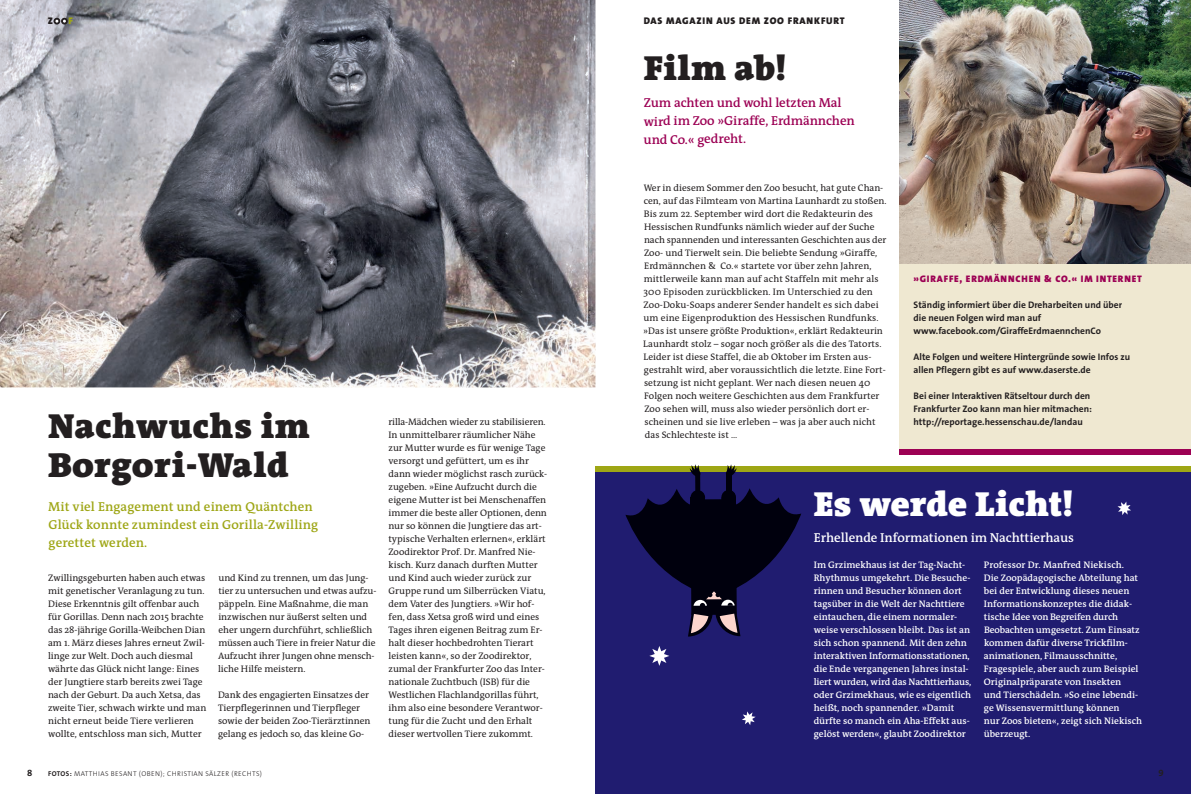
<style>
.page{position:relative;width:1191px;height:794px;background:#fff}
.page>*{position:absolute;margin:0;border:0;box-sizing:border-box;transform-origin:0 0}
.t1{font:900 35px/39px "The Antiqua B9";letter-spacing:.02em;color:#231f20}
.t2{font:900 35px "The Antiqua B9";color:#fff}
.t3{font:600 13px/18px "The Antiqua B6";letter-spacing:.005em;color:#9ea615}
.t4{font:600 13px/18px "The Antiqua B6";letter-spacing:-.005em;color:#9c0154}
.t5{font:600 13px "The Antiqua B6";letter-spacing:-.005em;color:#fff}
.t6{font:900 9.7px "The Sans B9";letter-spacing:.08em;color:#231f20}
.t7{font:900 9.7px "The Sans B9";color:#9ea615}
.t8{font:9.5px/13px "The Antiqua B5";color:#231f20}
.t9{font:600 9.5px/13px "The Antiqua B6";color:#fff}
.t10{font:700 9.5px/13px "The Sans B7";color:#231f20}
.t11{font:900 9.5px "The Sans B9";letter-spacing:.08em;color:#9c0154}
.t12{font:300 7px "The Sans B3";letter-spacing:.055em;color:#231f20}
.s1{font-family:"The Sans B7";font-weight:700}
</style>
<div class="page">
<div style="left:899px;top:259px;width:292px;height:193px;background:#efe8d1"></div>
<div style="left:595px;top:467px;width:596px;height:327px;background:#201c70"></div>
<img style="left:0;top:0;width:595px;height:387px">
<svg style="left:54px;top:18px;width:6px;height:7px"></svg>
<svg style="left:61px;top:18px;width:7px;height:7px"></svg>
<svg style="left:55px;top:20px;width:11px;height:3px"></svg>
<svg style="left:742px;top:711px;width:13px;height:14px"></svg>
<svg style="left:1117px;top:501px;width:14px;height:14px"></svg>
<svg style="left:649px;top:646px;width:20px;height:20px"></svg>
<img style="left:899px;top:0;width:292px;height:263px">
<div style="left:899px;top:449px;width:292px;height:5px;background:#9c0154"></div>
<div style="left:595px;top:466px;width:596px;height:6px;background:#9ea615"></div>
<div style="left:695px;top:474px;width:5px;height:22px;background:#00000d"></div>
<div style="left:726px;top:474px;width:5px;height:21px;background:#00000d"></div>
<svg style="left:625px;top:488px;width:176px;height:148px"></svg>
<svg style="left:726px;top:464px;width:10px;height:13px"></svg>
<svg style="left:690px;top:464px;width:10px;height:12px"></svg>
<p class="t6" style="left:48px;top:16px;width:7px">Z</p>
<p class="t7" style="left:68px;top:16px;width:6px">F</p>
<h1 class="t1" style="left:48px;top:411px;width:263px">Nachwuchs im<br>Borgori-Wald</h1>
<p class="t8" style="left:388px;top:416px;width:160px">rilla-Mädchen wieder zu stabilisieren.<br>In unmittelbarer räumlicher Nähe zur Mutter wurde es für wenige Tage versorgt und gefüttert, um es ihr dann wieder möglichst rasch zurück&shy;zugeben. »Eine Aufzucht durch die eigene Mutter ist bei Menschenaffen immer die beste aller Optionen, denn nur so können die Jungtiere das art&shy;typische Verhalten erlernen«, erklärt Zoodirektor Prof. Dr. Manfred Nie&shy;kisch. Kurz danach durften Mutter und Kind auch wieder zurück zur Gruppe rund um Silberrücken Viatu, dem Vater des Jungtiers. »Wir hof&shy;fen, dass Xetsa groß wird und eines Tages ihren eigenen Beitrag zum Er&shy;halt dieser hochbedrohten Tierart leisten kann«, so der Zoodirektor, zumal der Frankfurter Zoo das Inter&shy;nationale Zuchtbuch (ISB) für die Westlichen Flachlandgorillas führt, ihm also eine besondere Verantwor&shy;tung für die Zucht und den Erhalt dieser wertvollen Tiere zukommt.</p>
<h2 class="t3" style="left:48px;top:499px;width:271px">Mit viel Engagement und einem Quäntchen<br>Glück konnte zumindest ein Gorilla-Zwilling gerettet werden.</h2>
<p class="t8" style="left:48px;top:572px;width:160px">Zwillingsgeburten haben auch etwas mit genetischer Veranlagung zu tun.<br>Diese Erkenntnis gilt offenbar auch für Gorillas. Denn nach 2015 brachte das 28-jährige Gorilla-Weibchen Dian am 1. März dieses Jahres erneut Zwil&shy;linge zur Welt. Doch auch diesmal währte das Glück nicht lange: Eines der Jungtiere starb bereits zwei Tage nach der Geburt. Da auch Xetsa, das zweite Tier, schwach wirkte und man nicht erneut beide Tiere verlieren wollte, entschloss man sich, Mutter</p>
<p class="t8" style="left:218px;top:572px;width:160px">und Kind zu trennen, um das Jung&shy;tier zu untersuchen und etwas aufzu&shy;päppeln. Eine Maßnahme, die man inzwischen nur äußerst selten und eher ungern durchführt, schließlich müssen auch Tiere in freier Natur die Aufzucht ihrer Jungen ohne mensch&shy;liche Hilfe meistern.</p>
<p class="t8" style="left:218px;top:689px;width:154px">Dank des engagierten Einsatzes der Tierpflegerinnen und Tierpfleger sowie der beiden Zoo-Tierärztinnen gelang es jedoch so, das kleine Go-</p>
<p class="t10" style="left:27px;top:767px;width:7px">8</p>
<p class="t12" style="left:48px;top:770px;width:215px"><span class="s1">FOTOS:</span> MATTHIAS BESANT (OBEN); CHRISTIAN SÄLZER (RECHTS)</p>
<p class="t6" style="left:644px;top:16px;width:202px">DAS MAGAZIN AUS DEM ZOO FRANKFURT</p>
<h1 class="t1" style="left:644px;top:53px;width:144px">Film ab!</h1>
<h2 class="t4" style="left:643px;top:96px;width:213px">Zum achten und wohl letzten Mal wird im Zoo »Giraffe, Erdmännchen und Co.« gedreht.</h2>
<p class="t8" style="left:643px;top:182px;width:245px">Wer in diesem Sommer den Zoo besucht, hat gute Chan&shy;cen, auf das Filmteam von Martina Launhardt zu stoßen.<br>Bis zum 22. September wird dort die Redakteurin des Hessischen Rundfunks nämlich wieder auf der Suche nach spannenden und interessanten Geschichten aus der Zoo- und Tierwelt sein. Die beliebte Sendung »Giraffe, Erdmännchen &amp; Co.« startete vor über zehn Jahren, mitt lerweile kann man auf acht Staffeln mit mehr als 300 Episoden zurückblicken. Im Unterschied zu den Zoo-Doku-Soaps anderer Sender handelt es sich dabei um eine Eigenproduktion des Hessischen Rundfunks. »Das ist unsere größte Produktion«, erklärt Redakteurin Launhardt stolz – sogar noch größer als die des Tatorts.<br>Leider ist diese Staffel, die ab Oktober im Ersten aus -<br>ge strahlt wird, aber voraussichtlich die letzte. Eine Fort&shy;setzung ist nicht geplant. Wer nach diesen neuen 40<br>Folgen noch weitere Geschichten aus dem Frankfurter Zoo sehen will, muss also wieder persönlich dort er&shy;scheinen und sie live erleben – was ja aber auch nicht das Schlechteste ist …</p>
<p class="t11" style="left:913px;top:274px;width:230px">»GIRAFFE, ERDMÄNNCHEN &amp; CO.« IM INTERNET</p>
<p class="t10" style="left:913px;top:299px;width:210px">Ständig informiert über die Dreharbeiten und über die neuen Folgen wird man auf www.facebook.com/GiraffeErdmaennchenCo</p>
<p class="t10" style="left:913px;top:350px;width:218px">Alte Folgen und weitere Hintergründe sowie Infos zu allen Pflegern gibt es auf www.daserste.de</p>
<p class="t10" style="left:913px;top:389px;width:180px">Bei einer Interaktiven Rätseltour durch den<br>Frankfurter Zoo kann man hier mitmachen: http://reportage.hessenschau.de/landau</p>
<h1 class="t2" style="left:814px;top:492px;width:261px">Es werde Licht!</h1>
<h2 class="t5" style="left:814px;top:533px;width:262px">Erhellende Informationen im Nachttierhaus</h2>
<p class="t9" style="left:813px;top:559px;width:159px">Im Grzimekhaus ist der Tag-Nacht-Rhythmus umgekehrt. Die Besuche&shy;rinnen und Besucher können dort tagsüber in die Welt der Nachttiere eintauchen, die einem normaler&shy;weise verschlossen bleibt. Das ist an sich schon spannend. Mit den zehn interaktiven Informationsstationen, die Ende vergangenen Jahres instal&shy;liert wurden, wird das Nachttierhaus, oder Grzimekhaus, wie es eigentlich heißt, noch spannender. »Damit dürfte so manch ein Aha-Effekt aus&shy;gelöst werden«, glaubt Zoodirektor</p>
<p class="t9" style="left:983px;top:559px;width:160px">Professor Dr. Manfred Niekisch.<br>Die Zoopädagogische Abteilung hat bei der Entwicklung dieses neuen<br>Informationskonzeptes die didak - tische Idee von Begreifen durch<br>Beobachten umgesetzt. Zum Einsatz kommen dafür diverse Trickfilm&shy;ani ma tionen, Filmausschnitte,<br>Fragespiele, aber auch zum Beispiel<br>Originalpräpara te von Insekten<br>und Tierschädeln. »So eine lebendi - ge Wissensvermittlung können<br>nur Zoos bieten«, zeigt sich Niekisch überzeugt.</p>
<p class="t10" style="left:1158px;top:767px;width:7px">9</p>
</div>
